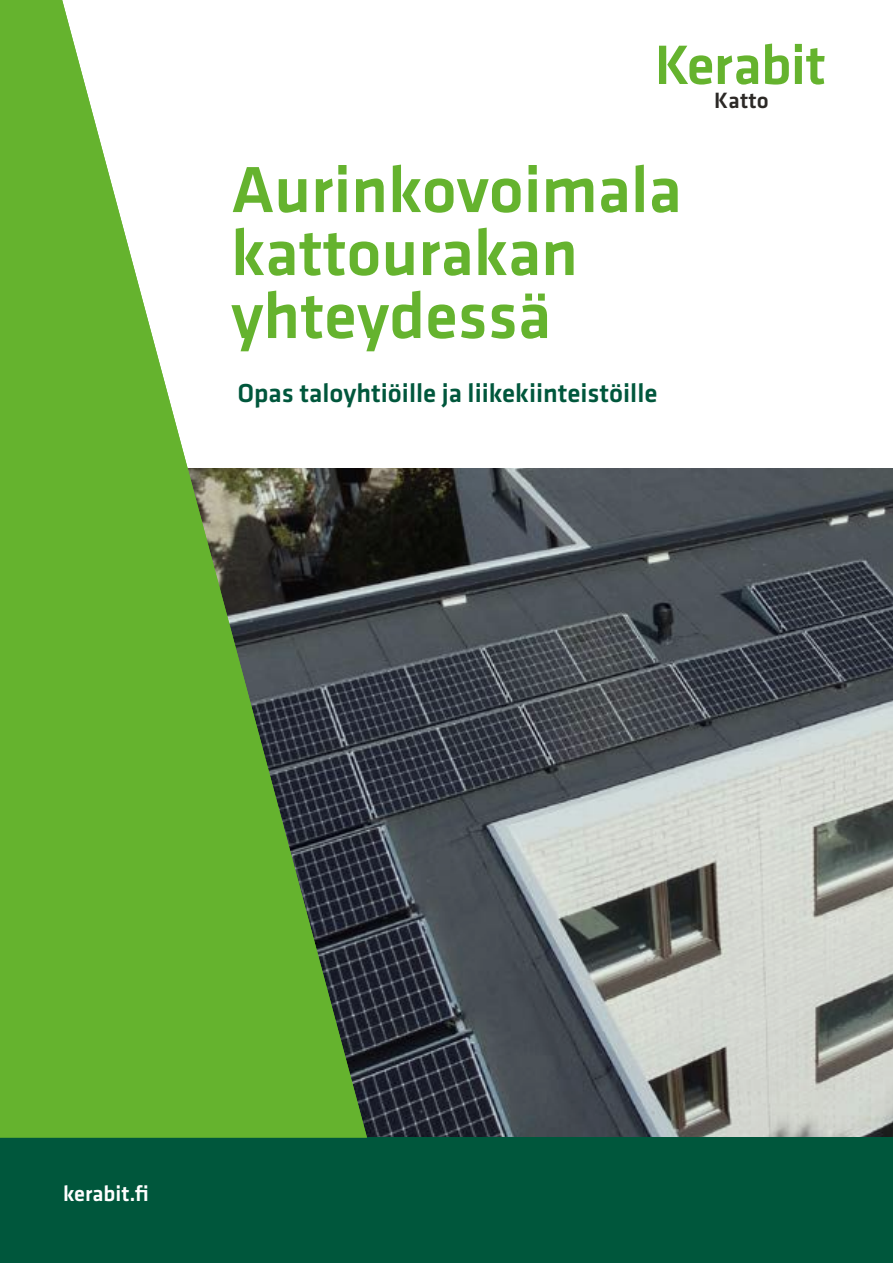
<style>
.page{position:relative;width:893px;height:1263px;background:#fff}
.page>*{position:absolute;margin:0;border:0;box-sizing:border-box;transform-origin:0 0}
.t1{font:500 67.5px/63px "Klavika";color:#65b32e}
.t2{font:500 27px "Klavika";color:#00573c}
.t3{font:500 22.95px "Klavika";letter-spacing:.01em;color:#2c2926}
.t4{font:500 22.5px "Klavika";color:#fff}
</style>
<div class="page">
<img style="left:367px;top:468px;width:526px;height:669px">
<div style="left:0;top:1137px;width:893px;height:126px;background:#00573c"></div>
<svg style="left:659px;top:44px;width:166px;height:41px"></svg>
<svg style="left:0;top:0;width:367px;height:1137px;fill:#65b32e"></svg>
<h1 class="t1" style="left:231px;top:159px;width:452px">Aurinkovoimala kattourakan yhteydessä</h1>
<p class="t2" style="left:237px;top:378px;width:421px">Opas taloyhtiöille ja liikekiinteistöille</p>
<p class="t3" style="left:714px;top:88px;width:56px">Katto</p>
<p class="t4" style="left:63px;top:1181px;width:87px">kerabit.fi</p>
</div>
